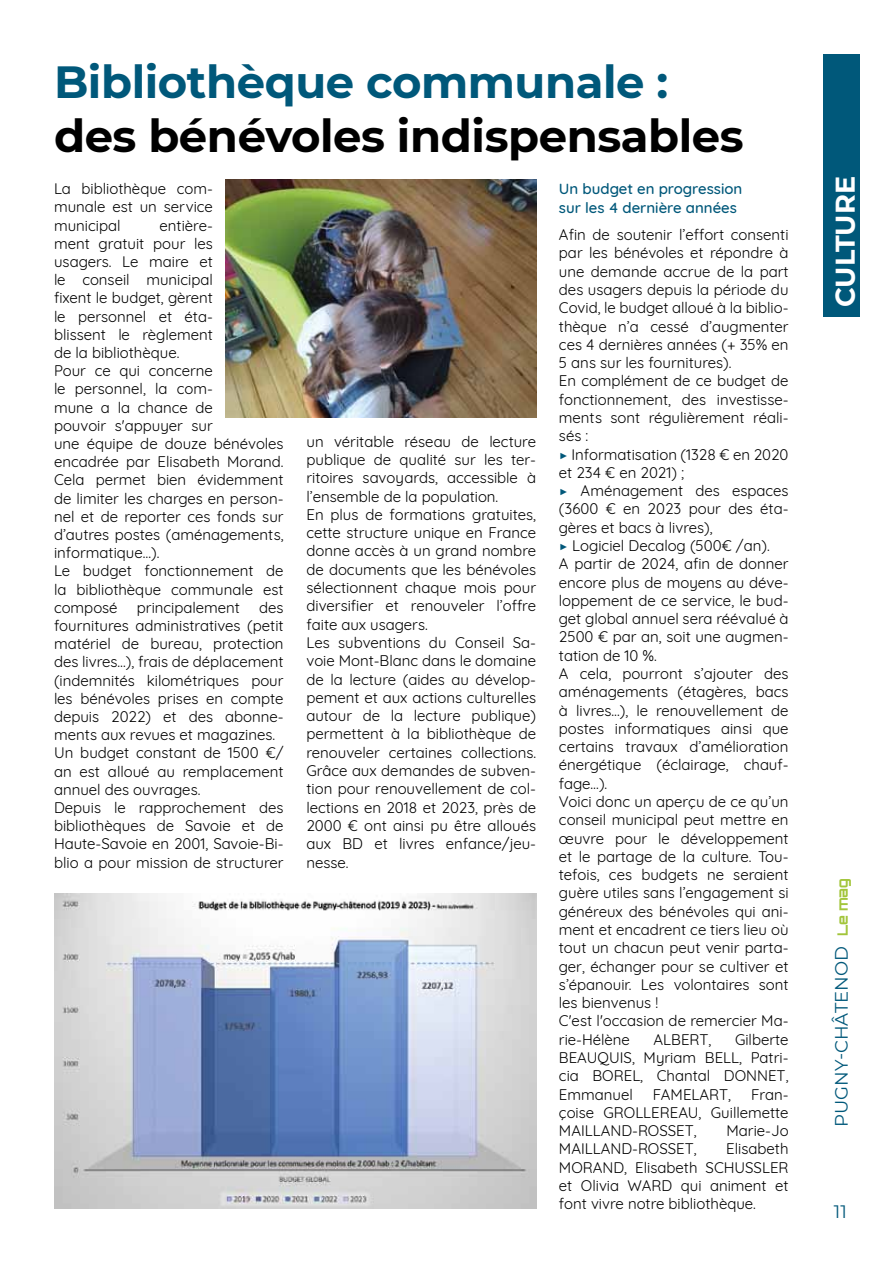
<style>
.page{position:relative;width:893px;height:1263px;background:#fff}
.page>*{position:absolute;margin:0;border:0;box-sizing:border-box;transform-origin:0 0}
.t1{font:700 45px "Montserrat";color:#000}
.t2{font:700 45px "Montserrat";letter-spacing:-.01em;color:#00587a}
.t3{font:700 27px "Montserrat";letter-spacing:-.005em;color:#fff}
.t4{font:18px "Montserrat";color:#00587a}
.t5{font:15px/18.3px "Quicksand";color:#000;text-align:justify}
.t6{font:500 15px/18.3px "Quicksand";color:#00587a}
.s1{font-family:"Montserrat";font-weight:700;color:#00587a}
.s2{font-family:"Orbitron";font-weight:700;font-size:14.25px;color:#a2c53a}
</style>
<div class="page">
<div style="left:823px;top:54px;width:37px;height:263px;background:#00587a"></div>
<img style="left:226px;top:179px;width:310px;height:238px">
<img style="left:54px;top:893px;width:482px;height:316px">
<h1 class="t2" style="left:54px;top:49px;width:616px">Bibliothèque communale :</h1>
<h1 class="t1" style="left:54px;top:103px;width:691px">des bénévoles indispensables</h1>
<p class="t5" style="left:54px;top:180px;width:160px">La bibliothèque com&shy;munale est un service municipal</p>
<p class="t6" style="left:559px;top:180px;width:185px">Un budget en progression sur les 4 dernière années</p>
<p class="t5" style="left:559px;top:224px;width:231px;text-align:left">Afin de soutenir l’effort consenti par les bénévoles et répondre à une demande accrue de la part des usagers depuis la période du<br>Covid, le budget alloué à la biblio&shy;thèque n’a cessé d’augmenter ces 4 dernières années (+ 35% en<br>5 ans sur les fournitures).<br>En complément de ce budget de fonctionnement, des investisse&shy;ments sont régulièrement réali&shy;sés :<br><span class="s1">▶</span> Informatisation (1328 € en 2020 et 234 € en 2021) ;<br><span class="s1">▶</span> Aménagement des espaces (3600 € en 2023 pour des éta&shy;gères et bacs à livres),<br><span class="s1">▶</span> Logiciel Decalog (500€ /an).<br>A partir de 2024, afin de donner encore plus de moyens au déve&shy;loppement de ce service, le bud&shy;get global annuel sera réévalué à<br>2500 € par an, soit une augmen&shy;tation de 10 %.<br>A cela, pourront s’ajouter des aménagements (étagères, bacs à livres…), le renouvellement de postes informatiques ainsi que certains travaux d’amélioration énergétique (éclairage, chauf&shy;fage…).<br>Voici donc un aperçu de ce qu’un conseil municipal peut mettre en œuvre pour le développement et le partage de la culture. Tou&shy;tefois, ces budgets ne seraient guère utiles sans l’engagement si généreux des bénévoles qui ani&shy;ment et encadrent ce tiers lieu où tout un chacun peut venir parta&shy;ger, échanger pour se cultiver et s’épanouir. Les volontaires sont les bienvenus !<br>C'est l'occasion de remercier Ma&shy;rie-Hélène</p>
<p class="t5" style="left:54px;top:217px;width:231px;text-align:left;text-indent:106px">entière-<br>ment gratuit pour les<br>usagers. Le maire et<br>le conseil municipal<br>fixent le budget, gèrent<br>le personnel et éta-<br>blissent le règlement<br>de la bibliothèque.<br>Pour ce qui concerne<br>le personnel, la com-<br>mune a la chance de<br>pouvoir s'appuyer sur<br>une équipe de douze bénévoles encadrée par Elisabeth Morand.<br>Cela permet bien évidemment de limiter les charges en person&shy;nel et de reporter ces fonds sur d’autres postes (aménagements, informatique…).<br>Le budget fonctionnement de la bibliothèque communale est composé</p>
<p class="t5" style="left:306px;top:432px;width:231px;text-align:left">un véritable réseau de lecture publique de qualité sur les ter&shy;ritoires savoyards, accessible à l’ensemble de la population.<br>En plus de formations gratuites, cette structure unique en France donne accès à un grand nombre de documents que les bénévoles sélectionnent chaque mois pour diversifier et renouveler l’offre faite aux usagers.<br>Les subventions du Conseil Sa&shy;voie Mont-Blanc dans le domaine de la lecture (aides au dévelop&shy;pement et aux actions culturelles autour de la lecture publique) permettent à la bibliothèque de renouveler certaines collections.<br>Grâce aux demandes de subven&shy;tion pour renouvellement de col&shy;lections en 2018 et 2023, près de<br>2000 € ont ainsi pu être alloués aux BD et livres enfance/jeu&shy;nesse.</p>
<p class="t5" style="left:54px;top:599px;width:231px;text-align:left;text-indent:205px">des fournitures administratives (petit matériel de bureau, protection des livres…), frais de déplacement (indemnités kilométriques pour les bénévoles prises en compte depuis 2022) et des abonne&shy;ments aux revues et magazines.<br>Un budget constant de 1500 €/ an est alloué au remplacement annuel des ouvrages.<br>Depuis le rapprochement des bibliothèques de Savoie et de<br>Haute-Savoie en 2001, Savoie-Bi&shy;blio a pour mission de structurer</p>
<p class="t5" style="left:137px;top:599px;width:105px">principalement</p>
<p class="t5" style="left:559px;top:1030px;width:231px;text-indent:176px">Gilberte BEAUQUIS, Myriam BELL, Patri&shy;cia BOREL, Chantal DONNET, Emmanuel</p>
<p class="t5" style="left:654px;top:1030px;width:59px">ALBERT,</p>
<p class="t5" style="left:653px;top:1085px;width:80px">FAMELART,</p>
<p class="t5" style="left:559px;top:1085px;width:231px;text-indent:192px">Fran&shy;çoise GROLLEREAU, Guillemette MAILLAND-ROSSET,</p>
<p class="t5" style="left:726px;top:1122px;width:64px">Marie-Jo</p>
<p class="t5" style="left:559px;top:1140px;width:231px;text-indent:167px">Elisabeth MORAND, Elisabeth SCHUSSLER et Olivia WARD qui animent et font vivre notre bibliothèque.</p>
<p class="t5" style="left:559px;top:1140px;width:139px">MAILLAND-ROSSET,</p>
<h2 class="t3" style="left:826px;top:307px;width:133px;rotate:-90deg">Culture</h2>
<p class="t4" style="left:829px;top:1127px;width:250px;rotate:-90deg">Pugny-châtenod <span class="s2">Le mag</span></p>
<p class="t4" style="left:834px;top:1204px;width:14px">11</p>
</div>
